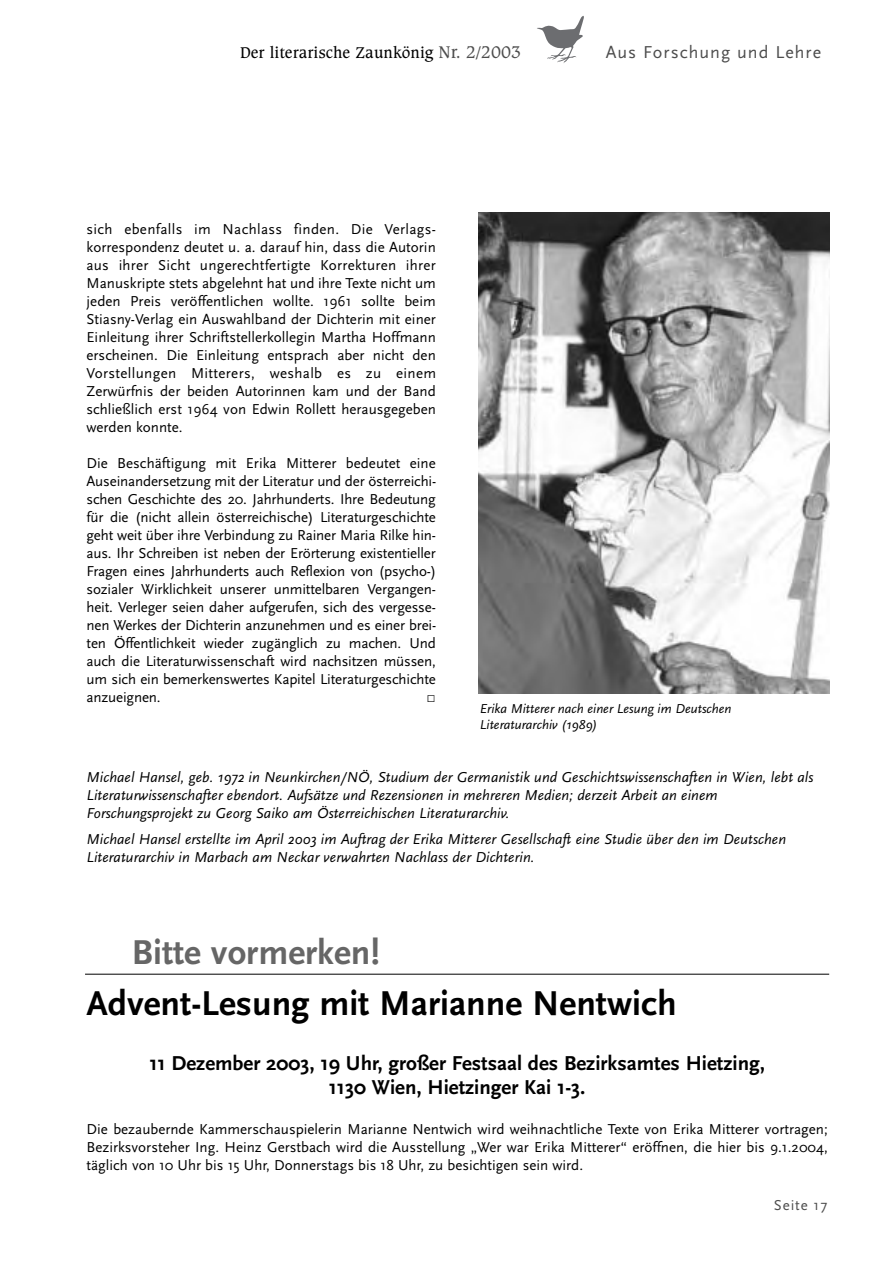
<style>
.page{position:relative;width:893px;height:1263px;background:#fff}
.page>*{position:absolute;margin:0;border:0;box-sizing:border-box;transform-origin:0 0}
.t1{font:700 36px "Scala Sans";color:#000}
.t2{font:700 36px "Scala Sans";color:#666}
.t3{font:700 21px/24px "Scala Sans";color:#000;text-align:center}
.t4{font:18px "Scala Sans";letter-spacing:.055em;color:#4d4d4d}
.t5{font:16.5px "Caxton BT";color:#000}
.t6{font:15px/18px "Scala Sans";color:#000;text-align:justify}
.t7{font:italic 15px/18px "Scala Sans";letter-spacing:.005em;color:#000}
.t8{font:15px "Scala Sans";letter-spacing:.055em;color:#4d4d4d}
.t9{font:italic 13.5px/16.2px "Scala Sans";color:#000}
.s1{font-size:18px;color:#4d4d4d}
</style>
<div class="page">
<svg style="left:537px;top:16px;width:47px;height:47px"></svg>
<img style="left:478px;top:213px;width:351px;height:480px">
<hr style="left:85px;top:974px;width:744px;height:1px;background:#000">
<p class="t5" style="left:240px;top:42px;width:282px">Der literarische Zaunkönig <span class="s1">Nr. 2/2003</span></p>
<p class="t4" style="left:606px;top:41px;width:217px">Aus Forschung und Lehre</p>
<p class="t6" style="left:87px;top:220px;width:351px">sich ebenfalls im Nachlass finden. Die Verlags&shy;korrespondenz deutet u. a. darauf hin, dass die Autorin aus ihrer Sicht ungerechtfertigte Korrekturen ihrer Manuskripte stets abgelehnt hat und ihre Texte nicht um jeden Preis veröffentlichen wollte. 1961 sollte beim Stiasny-Verlag ein Auswahlband der Dichterin mit einer Einleitung ihrer Schriftstellerkollegin Martha Hoffmann erscheinen. Die Einleitung entsprach aber nicht den Vorstellungen Mitterers, weshalb es zu einem Zerwürfnis der beiden Autorinnen kam und der Band schließlich erst 1964 von Edwin Rollett herausgegeben werden konnte.</p>
<p class="t6" style="left:87px;top:454px;width:351px">Die Beschäftigung mit Erika Mitterer bedeutet eine Auseinandersetzung mit der Literatur und der österreichi&shy;schen Geschichte des 20. Jahrhunderts. Ihre Bedeutung für die (nicht allein österreichische) Literaturgeschichte geht weit über ihre Verbindung zu Rainer Maria Rilke hin&shy;aus. Ihr Schreiben ist neben der Erörterung existentieller Fragen eines Jahrhunderts auch Reflexion von (psycho-) sozialer Wirklichkeit unserer unmittelbaren Vergangen&shy;heit. Verleger seien daher aufgerufen, sich des vergesse&shy;nen Werkes der Dichterin anzunehmen und es einer brei&shy;ten Öffentlichkeit wieder zugänglich zu machen. Und auch die Literaturwissenschaft wird nachsitzen müssen, um sich ein bemerkenswertes Kapitel Literaturgeschichte anzueignen.</p>
<p class="t6" style="left:426px;top:688px;width:11px">∏</p>
<p class="t9" style="left:480px;top:700px;width:253px">Erika Mitterer nach einer Lesung im Deutschen<br>Literaturarchiv (1989)</p>
<p class="t7" style="left:87px;top:767px;width:728px">Michael Hansel, geb. 1972 in Neunkirchen/NÖ, Studium der Germanistik und Geschichtswissenschaften in Wien, lebt als<br>Literaturwissenschafter ebendort. Aufsätze und Rezensionen in mehreren Medien; derzeit Arbeit an einem<br>Forschungsprojekt zu Georg Saiko am Österreichischen Literaturarchiv.</p>
<p class="t7" style="left:87px;top:830px;width:701px">Michael Hansel erstellte im April 2003 im Auftrag der Erika Mitterer Gesellschaft eine Studie über den im Deutschen<br>Literaturarchiv in Marbach am Neckar verwahrten Nachlass der Dichterin.</p>
<h1 class="t2" style="left:132px;top:930px;width:250px">Bitte vormerken!</h1>
<h1 class="t1" style="left:87px;top:981px;width:592px">Advent-Lesung mit Marianne Nentwich</h1>
<h2 class="t3" style="left:149px;top:1051px;width:617px">11 Dezember 2003, 19 Uhr, großer Festsaal des Bezirksamtes Hietzing,<br>1130 Wien, Hietzinger Kai 1-3.</h2>
<p class="t6" style="left:87px;top:1120px;width:743px">Die bezaubernde Kammerschauspielerin Marianne Nentwich wird weihnachtliche Texte von Erika Mitterer vortragen; Bezirksvorsteher Ing. Heinz Gerstbach wird die Ausstellung „Wer war Erika Mitterer“ eröffnen, die hier bis 9.1.2004, täglich von 10 Uhr bis 15 Uhr, Donnerstags bis 18 Uhr, zu besichtigen sein wird.</p>
<p class="t8" style="left:774px;top:1196px;width:55px">Seite 17</p>
</div>
